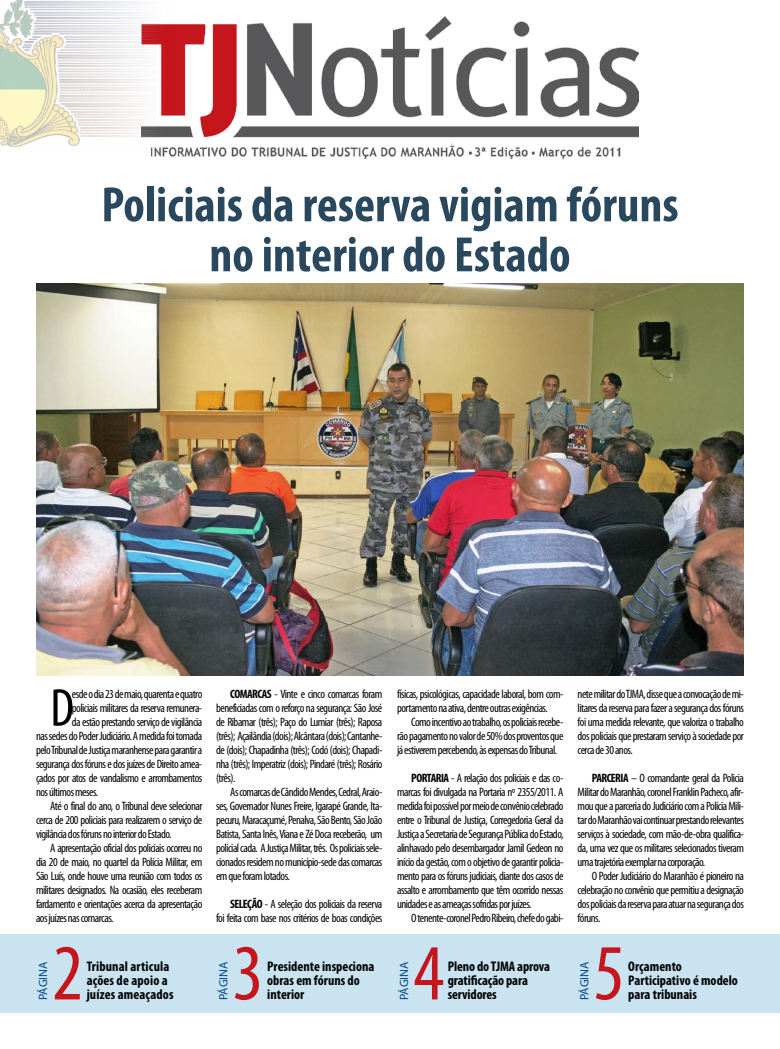
<style>
.page{position:relative;width:780px;height:1049px;background:#fff}
.page>*{position:absolute;margin:0;border:0;box-sizing:border-box;transform-origin:0 0}
.t1{font:condensed 80px "Myriad Pro";color:#c4161c}
.t2{font:condensed 53.7px "Myriad Pro";color:#000}
.t3{font:700 condensed 50px/50px "Myriad Pro";color:#29475d;text-align:center}
.t4{font:700 condensed 14px/14px "Myriad Pro";color:#000}
.t5{font:condensed 12.2px/14px "Myriad Pro";letter-spacing:-.04em;color:#000;text-align:justify}
.t6{font:12px "Myriad Pro";color:#00458b}
.s1{font-weight:700}
</style>
<div class="page">
<div style="left:0;top:934px;width:780px;height:79px;background:#c9e3f0"></div>
<img style="left:36px;top:284px;width:708px;height:391px">
<img style="left:150px;top:17px;width:488px;height:142px">
<img style="left:0;top:0;width:175px;height:147px">
<h3 class="t3" style="left:101px;top:179px;width:578px">Policiais da reserva vigiam fóruns no interior do Estado</h3>
<h2 class="t2" style="left:50px;top:675px;width:25px">D</h2>
<p class="t5" style="left:72px;top:686px;width:132px">esde o dia 23 de maio, quarenta e quatro</p>
<p class="t5" style="left:72px;top:700px;width:132px">policiais militares da reserva remunera-</p>
<p class="t5" style="left:72px;top:714px;width:132px">da estão prestando serviço de vigilância</p>
<p class="t5" style="left:36px;top:728px;width:168px">nas sedes do Poder Judiciário. A medida foi tomada</p>
<p class="t5" style="left:36px;top:742px;width:168px">pelo Tribunal de Justiça maranhense para garantir a</p>
<p class="t5" style="left:36px;top:756px;width:168px">segurança dos fóruns e dos juízes de Direito amea-</p>
<p class="t5" style="left:36px;top:770px;width:168px">çados por atos de vandalismo e arrombamentos</p>
<p class="t5" style="left:36px;top:784px;width:64px">nos últimos meses.</p>
<p class="t5" style="left:50px;top:798px;width:154px">Até o final do ano, o Tribunal deve selecionar</p>
<p class="t5" style="left:36px;top:812px;width:168px">cerca de 200 policiais para realizarem o serviço de</p>
<p class="t5" style="left:36px;top:826px;width:137px">vigilância dos fóruns no interior do Estado.</p>
<p class="t5" style="left:50px;top:840px;width:154px">A apresentação oficial dos policiais ocorreu no</p>
<p class="t5" style="left:36px;top:854px;width:168px">dia 20 de maio, no quartel da Polícia Militar, em</p>
<p class="t5" style="left:36px;top:868px;width:168px">São Luís, onde houve uma reunião com todos os</p>
<p class="t5" style="left:36px;top:882px;width:168px">militares designados. Na ocasião, eles receberam</p>
<p class="t5" style="left:36px;top:896px;width:168px">fardamento e orientações acerca da apresentação</p>
<p class="t5" style="left:36px;top:910px;width:79px">aos juízes nas comarcas.</p>
<p class="t5" style="left:216px;top:686px;width:168px;text-indent:14px"><span class="s1">COMARCAS</span> - Vinte e cinco comarcas foram beneficiadas com o reforço na segurança: São José de Ribamar (três); Paço do Lumiar (três); Raposa (três); Açailândia (dois); Alcântara (dois); Cantanhe&shy;de (dois); Chapadinha (três); Codó (dois); Chapadi&shy;nha (três); Imperatriz (dois); Pindaré (três); Rosário (três).</p>
<p class="t5" style="left:216px;top:784px;width:168px;text-indent:14px">As comarcas de Cândido Mendes, Cedral, Araio&shy;ses, Governador Nunes Freire, Igarapé Grande, Ita&shy;pecuru, Maracaçumé, Penalva, São Bento, São João Batista, Santa Inês, Viana e Zé Doca receberão, um policial cada. A Justiça Militar, três. Os policiais sele&shy;cionados residem no município-sede das comarcas em que foram lotados.</p>
<p class="t5" style="left:216px;top:896px;width:168px;text-align:right"><span class="s1">SELEÇÃO</span> - A seleção dos policiais da reserva<br>foi feita com base nos critérios de boas condições</p>
<p class="t5" style="left:397px;top:686px;width:168px">físicas, psicológicas, capacidade laboral, bom com&shy;portamento na ativa, dentre outras exigências.</p>
<p class="t5" style="left:397px;top:714px;width:168px;text-indent:14px">Como incentivo ao trabalho, os policiais recebe&shy;rão pagamento no valor de 50% dos proventos que já estiverem percebendo, às expensas do Tribunal.</p>
<p class="t5" style="left:397px;top:770px;width:168px;text-indent:14px"><span class="s1">PORTARIA</span> - A relação dos policiais e das co&shy;marcas foi divulgada na Portaria nº 2355/2011. A medida foi possível por meio de convênio celebrado entre o Tribunal de Justiça, Corregedoria Geral da Justiça a Secretaria de Segurança Pública do Estado, alinhavado pelo desembargador Jamil Gedeon no início da gestão, com o objetivo de garantir policia&shy;mento para os fóruns judiciais, diante dos casos de assalto e arrombamento que têm ocorrido nessas unidades e as ameaças sofridas por juízes.</p>
<p class="t5" style="left:411px;top:910px;width:154px">O tenente-coronel Pedro Ribeiro, chefe do gabi-</p>
<p class="t5" style="left:577px;top:686px;width:168px">nete militar do TJMA, disse que a convocação de mi&shy;litares da reserva para fazer a segurança dos fóruns foi uma medida relevante, que valoriza o trabalho dos policiais que prestaram serviço à sociedade por cerca de 30 anos.</p>
<p class="t5" style="left:577px;top:770px;width:168px;text-indent:14px"><span class="s1">PARCERIA</span> – O comandante geral da Policia Militar do Maranhão, coronel Franklin Pacheco, afir&shy;mou que a parceria do Judiciário com a Polícia Mili&shy;tar do Maranhão vai continuar prestando relevantes serviços à sociedade, com mão-de-obra qualifica&shy;da, uma vez que os militares selecionados tiveram uma trajetória exemplar na corporação.</p>
<p class="t5" style="left:577px;top:868px;width:168px;text-indent:14px">O Poder Judiciário do Maranhão é pioneiro na celebração no convênio que permitiu a designação dos policiais da reserva para atuar na segurança dos fóruns.</p>
<h1 class="t1" style="left:52px;top:924px;width:32px">2</h1>
<h1 class="t1" style="left:233px;top:924px;width:32px">3</h1>
<p class="t4" style="left:87px;top:959px;width:88px">Tribunal articula ações de apoio a juízes ameaçados</p>
<p class="t6" style="left:216px;top:1000px;width:40px;rotate:-90deg">PÁGINA</p>
<p class="t6" style="left:36px;top:1000px;width:40px;rotate:-90deg">PÁGINA</p>
<h1 class="t1" style="left:413px;top:924px;width:32px">4</h1>
<h1 class="t1" style="left:593px;top:924px;width:32px">5</h1>
<p class="t4" style="left:267px;top:959px;width:109px">Presidente inspeciona obras em fóruns do interior</p>
<p class="t6" style="left:396px;top:1000px;width:40px;rotate:-90deg">PÁGINA</p>
<p class="t4" style="left:448px;top:959px;width:104px">Pleno do TJMA aprova gratificação para servidores</p>
<p class="t6" style="left:577px;top:1000px;width:40px;rotate:-90deg">PÁGINA</p>
<p class="t4" style="left:628px;top:959px;width:111px">Orçamento<br>Participativo é modelo para tribunais</p>
</div>
